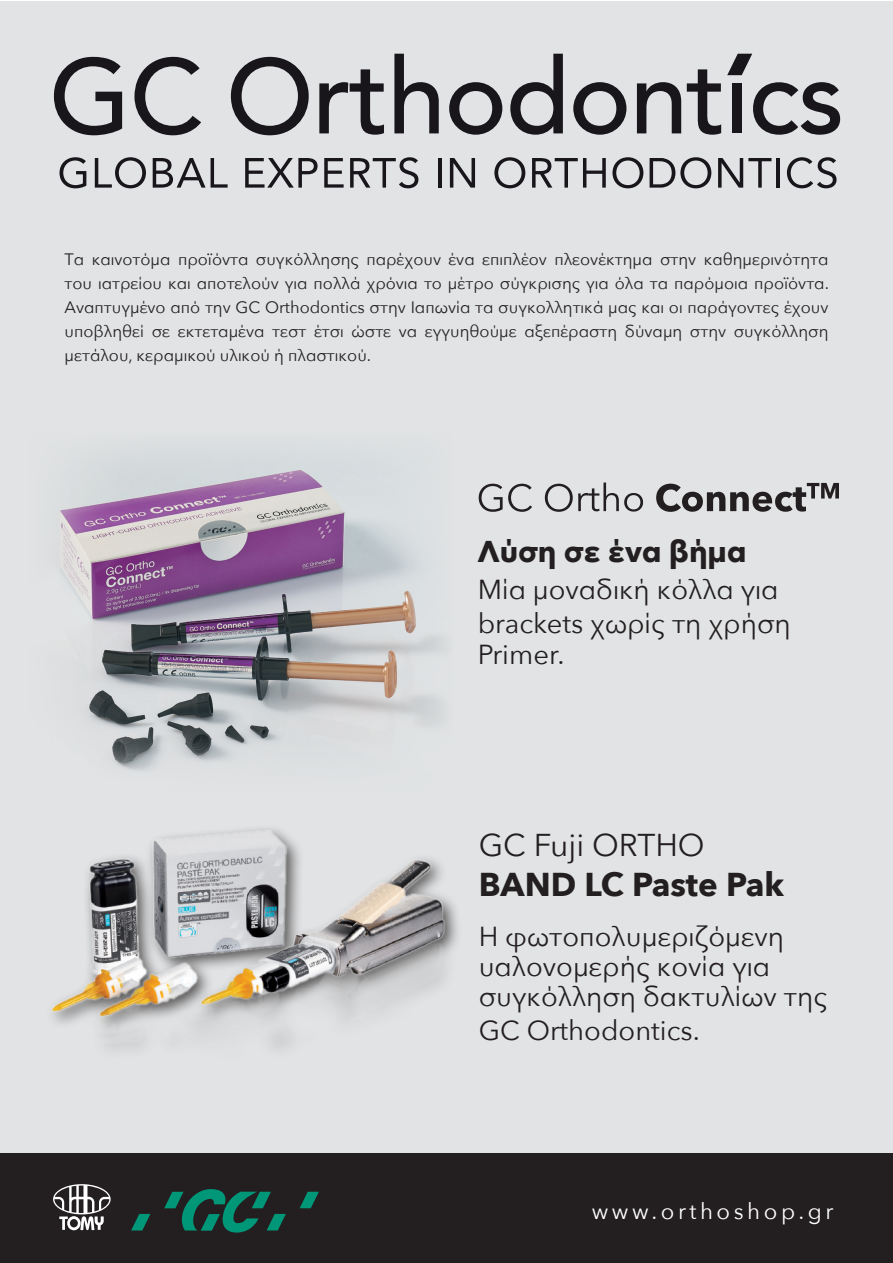
<style>
.page{position:relative;width:893px;height:1263px;background:#fff}
.page>*{position:absolute;margin:0;border:0;box-sizing:border-box;transform-origin:0 0}
.t1{font:700 33px "Avenir Next";color:#231f20}
.t2{font:31.5px "Avenir Next";color:#231f20}
.t3{font:700 30px "Avenir Next";color:#231f20}
.t4{font:27.45px/30.2px "Avenir Next";color:#231f20}
.t5{font:22.35px "Avenir Next";letter-spacing:.16em;color:#fff}
.t6{font:16.5px/24px "Avenir Next";color:#231f20;text-align:justify}
</style>
<div class="page">
<div style="left:0;top:2px;width:893px;height:1151px;background:#e1e3e4"></div>
<img style="left:29px;top:433px;width:424px;height:359px">
<svg style="left:727px;top:54px;width:25px;height:21px"></svg>
<svg style="left:54px;top:57px;width:68px;height:78px;background:#919194"></svg>
<svg style="left:134px;top:57px;width:67px;height:78px;background:#a3a3a6"></svg>
<svg style="left:231px;top:57px;width:78px;height:78px;background:#98999b"></svg>
<svg style="left:319px;top:69px;width:65px;height:66px;background:#969799"></svg>
<svg style="left:394px;top:54px;width:45px;height:79px;background:#909193"></svg>
<svg style="left:449px;top:82px;width:53px;height:53px;background:#858688"></svg>
<svg style="left:510px;top:54px;width:53px;height:81px;background:#8f9092"></svg>
<svg style="left:573px;top:82px;width:53px;height:53px;background:#868689"></svg>
<svg style="left:637px;top:82px;width:44px;height:51px;background:#7b7b7e"></svg>
<svg style="left:687px;top:69px;width:34px;height:66px;background:#8e8f91"></svg>
<div style="left:732px;top:83px;width:10px;height:50px;background:#18161b"></div>
<svg style="left:753px;top:82px;width:87px;height:53px;background:#88888b"></svg>
<svg style="left:60px;top:157px;width:26px;height:31px"></svg>
<svg style="left:95px;top:157px;width:51px;height:31px;background:#a7a8aa"></svg>
<svg style="left:153px;top:158px;width:75px;height:30px;background:#a1a2a4"></svg>
<svg style="left:245px;top:158px;width:73px;height:30px;background:#9e9fa1"></svg>
<svg style="left:324px;top:158px;width:20px;height:30px"></svg>
<svg style="left:350px;top:157px;width:68px;height:31px;background:#a0a1a3"></svg>
<hr style="left:438px;top:158px;width:3px;height:30px;background:#18161b">
<svg style="left:450px;top:158px;width:25px;height:30px"></svg>
<svg style="left:494px;top:157px;width:31px;height:31px"></svg>
<svg style="left:532px;top:158px;width:74px;height:30px;background:#a0a1a3"></svg>
<svg style="left:612px;top:157px;width:31px;height:31px"></svg>
<svg style="left:650px;top:157px;width:61px;height:31px;background:#a1a2a4"></svg>
<svg style="left:718px;top:158px;width:53px;height:30px;background:#a3a4a6"></svg>
<hr style="left:777px;top:158px;width:3px;height:30px;background:#18161b">
<svg style="left:787px;top:157px;width:49px;height:31px;background:#a5a6a8"></svg>
<div style="left:0;top:1153px;width:893px;height:110px;background:#231f20"></div>
<svg style="left:300px;top:1192px;width:19px;height:16px"></svg>
<svg style="left:164px;top:1189px;width:122px;height:43px"></svg>
<svg style="left:131px;top:1214px;width:19px;height:16px"></svg>
<svg style="left:53px;top:1184px;width:58px;height:47px"></svg>
<svg style="left:479px;top:482px;width:360px;height:30px;background:#ababac"></svg>
<div style="left:46px;top:823px;width:416px;height:247px;background:#231f20;opacity:.75"></div>
<img style="left:46px;top:801px;width:401px;height:272px">
<p class="t6" style="left:64px;top:246px;width:766px">Τα καινοτόμα προϊόντα συγκόλλησης παρέχουν ένα επιπλέον πλεονέκτημα στην καθημερινότητα του ιατρείου και αποτελούν για πολλά χρόνια το μέτρο σύγκρισης για όλα τα παρόμοια προϊόντα.<br>Αναπτυγμένο από την GC Orthodontics στην Ιαπωνία τα συγκολλητικά μας και οι παράγοντες έχουν υποβληθεί σε εκτεταμένα τεστ έτσι ώστε να εγγυηθούμε αξεπέραστη δύναμη στην συγκόλληση μετάλου, κεραμικού υλικού ή πλαστικού.</p>
<p class="t3" style="left:478px;top:526px;width:270px">Λύση σε ένα βήμα</p>
<p class="t4" style="left:478px;top:571px;width:315px;line-height:34px">Μία μοναδική κόλλα για brackets χωρίς τη χρήση</p>
<p class="t4" style="left:478px;top:638px;width:88px">Primer.</p>
<p class="t2" style="left:479px;top:819px;width:228px">GC Fuji ORTHO</p>
<p class="t1" style="left:479px;top:856px;width:307px">BAND LC Paste Pak</p>
<p class="t4" style="left:479px;top:920px;width:350px">Η φωτοπολυμεριζόμενη υαλονομερής κονία για συγκόλληση δακτυλίων της</p>
<p class="t4" style="left:479px;top:1014px;width:223px">GC Orthodontics.</p>
<p class="t5" style="left:592px;top:1192px;width:243px">www.orthoshop.gr</p>
</div>
